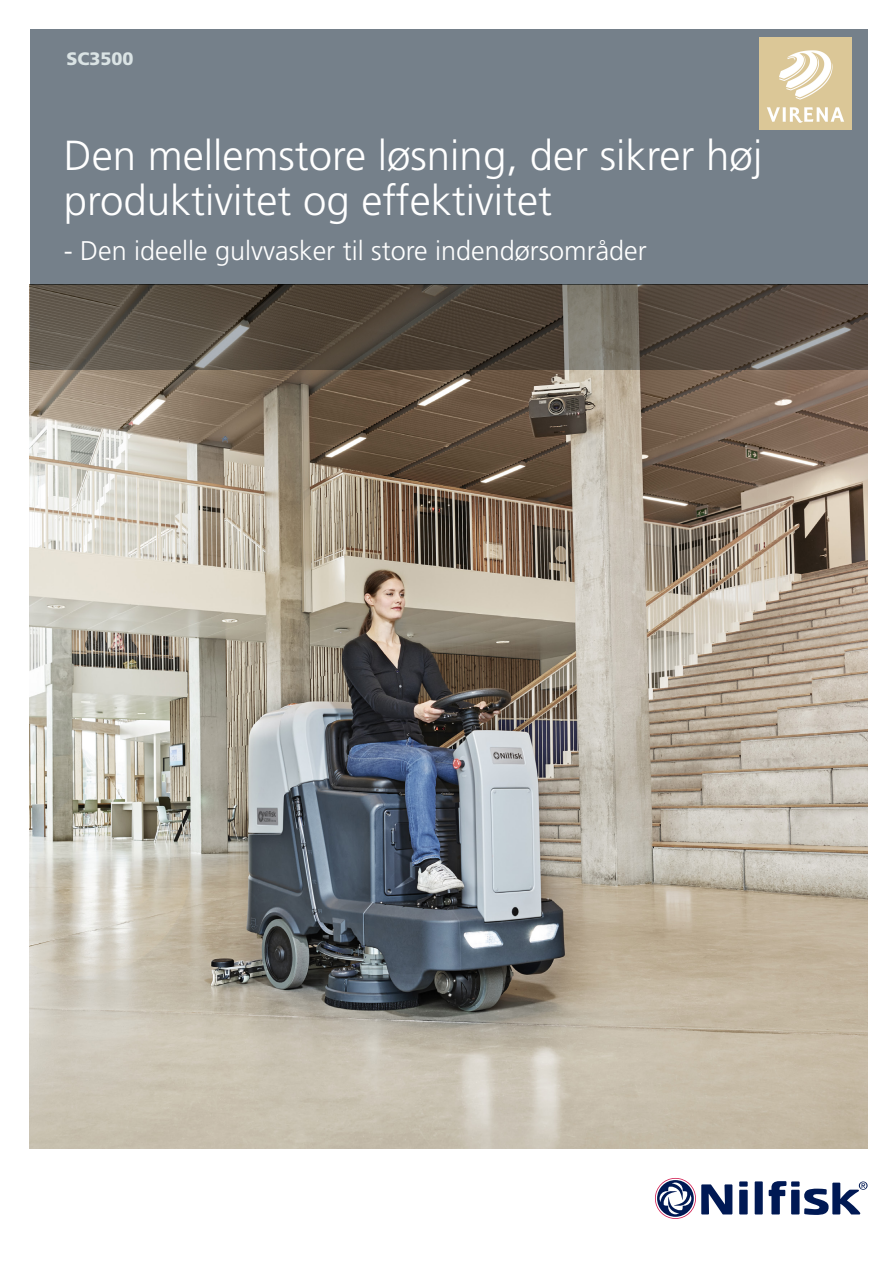
<style>
.page{position:relative;width:893px;height:1263px;background:#fff}
.page>*{position:absolute;margin:0;border:0;box-sizing:border-box;transform-origin:0 0}
.t1{font:300 42px/45px "Frutiger LT Std";color:#fff}
.t2{font:300 27px "Frutiger LT Std";color:#fff}
.t3{font:900 18px "Frutiger LT Std";color:#dae3e4}
</style>
<div class="page">
<img style="left:30px;top:370px;width:838px;height:778px">
<div style="left:30px;top:30px;width:838px;height:255px;background:#75808a"></div>
<svg style="left:30px;top:285px;width:838px;height:85px"></svg>
<div style="left:755px;top:1181px;width:8px;height:33px;background:#001954"></div>
<div style="left:739px;top:1190px;width:9px;height:24px;background:#001954"></div>
<div style="left:791px;top:1190px;width:9px;height:24px;background:#001954"></div>
<div style="left:739px;top:1181px;width:9px;height:5px;background:#001954"></div>
<div style="left:791px;top:1181px;width:9px;height:5px;background:#001954"></div>
<svg style="left:769px;top:1181px;width:17px;height:33px"></svg>
<svg style="left:655px;top:1178px;width:77px;height:41px"></svg>
<svg style="left:804px;top:1181px;width:64px;height:34px"></svg>
<img style="left:759px;top:38px;width:92px;height:92px">
<p class="t3" style="left:67px;top:48px;width:69px">SC3500</p>
<p class="t1" style="left:64px;top:134px;width:700px">Den mellemstore løsning, der sikrer høj produktivitet og effektivitet</p>
<p class="t2" style="left:64px;top:236px;width:585px">- Den ideelle gulvvasker til store indendørsområder</p>
</div>
